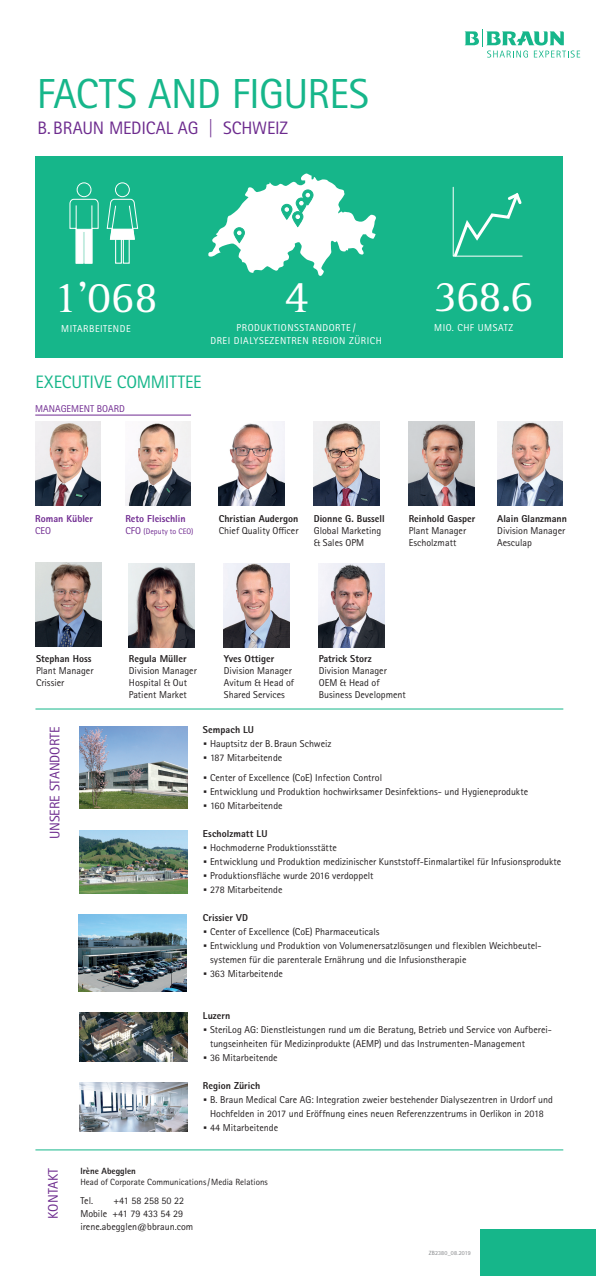
<style>
.page{position:relative;width:596px;height:1276px;background:#fff}
.page>*{position:absolute;margin:0;border:0;box-sizing:border-box;transform-origin:0 0}
.t1{font:47px "Rotis Serif Pro";color:#fff}
.t2{font:45px "Rotis Serif Pro";letter-spacing:-.005em;color:#fff}
.t3{font:42px "Rotis Sans Serif Pro";letter-spacing:-.02em;color:#16b68a}
.t4{font:18px "Rotis Sans Serif Pro";letter-spacing:-.01em;color:#6d2b8e}
.t5{font:18px "Rotis Sans Serif Pro";color:#16b68a}
.t6{font:13.9px "Rotis Sans Serif Pro";color:#6d2b8e}
.t7{font:10px/12px "Rotis Sans Serif Pro";color:#231f20}
.t8{font:800 10px "Rotis Sans Serif Pro";color:#231f20}
.t9{font:10px/13px "Rotis Sans Serif Pro";letter-spacing:.05em;color:#fff;text-align:center}
.t10{font:800 10px "Rotis Sans Serif Pro";color:#702b91}
.t11{font:10px "Rotis Sans Serif Pro";color:#702b91}
.t12{font:9.9px "Rotis Sans Serif Pro";color:#702b91}
.t13{font:9px "Rotis Sans Serif Pro";color:#231f20}
.t14{font:800 9px "Rotis Sans Serif Pro";color:#231f20}
.t15{font:8px "Rotis Sans Serif Pro";color:#702b91}
.t16{font:6px "Rotis Sans Serif Pro";letter-spacing:.02em;color:#808285}
.s1{font-size:10px}
.s2{font-weight:800}
.s3{font-weight:800;font-size:20px}
</style>
<div class="page">
<svg style="left:464px;top:29px;width:116px;height:29px"></svg>
<div style="left:480px;top:1229px;width:115px;height:47px;background:#16b68a"></div>
<img style="left:79px;top:726px;width:108px;height:82px">
<img style="left:79px;top:830px;width:108px;height:64px">
<img style="left:78px;top:914px;width:108px;height:77px">
<img style="left:79px;top:1012px;width:108px;height:49px">
<img style="left:79px;top:1082px;width:108px;height:49px">
<div style="left:35px;top:156px;width:528px;height:201px;background:#16b68a"></div>
<svg style="left:452px;top:186px;width:71px;height:71px"></svg>
<svg style="left:69px;top:182px;width:70px;height:82px"></svg>
<svg style="left:208px;top:173px;width:168px;height:103px"></svg>
<hr style="left:35px;top:708px;width:528px;height:1px;background:#16b68a">
<hr style="left:35px;top:1149px;width:528px;height:1px;background:#16b68a">
<img style="left:224px;top:563px;width:65px;height:84px">
<img style="left:313px;top:421px;width:66px;height:85px">
<img style="left:408px;top:421px;width:66px;height:85px">
<img style="left:497px;top:421px;width:65px;height:85px">
<img style="left:125px;top:421px;width:66px;height:85px">
<img style="left:35px;top:421px;width:66px;height:85px">
<img style="left:129px;top:563px;width:65px;height:84px">
<img style="left:318px;top:563px;width:66px;height:84px">
<img style="left:35px;top:562px;width:66px;height:85px">
<img style="left:219px;top:421px;width:65px;height:85px">
<hr style="left:35px;top:415px;width:156px;height:1px;background:#702b91">
<h3 class="t3" style="left:37px;top:69px;width:333px">FACTS AND FIGURES</h3>
<h3 class="t4" style="left:38px;top:117px;width:252px">B.BRAUN MEDICAL AG | SCHWEIZ</h3>
<h2 class="t2" style="left:53px;top:270px;width:106px">1’068</h2>
<p class="t9" style="left:61px;top:322px;width:71px">MITARBEITENDE</p>
<h1 class="t1" style="left:284px;top:268px;width:26px">4</h1>
<p class="t9" style="left:210px;top:321px;width:173px">PRODUKTIONSSTANDORTE /<br>DREI DIALYSEZENTREN REGION ZÜRICH</p>
<h3 class="t5" style="left:35px;top:371px;width:167px">EXECUTIVE COMMITTEE</h3>
<p class="t12" style="left:35px;top:403px;width:91px">MANAGEMENT BOARD</p>
<h2 class="t2" style="left:434px;top:269px;width:101px">368.6</h2>
<p class="t9" style="left:434px;top:321px;width:81px">MIO. CHF UMSATZ</p>
<p class="t10" style="left:35px;top:512px;width:59px">Roman Kübler</p>
<p class="t11" style="left:35px;top:524px;width:17px">CEO</p>
<p class="t10" style="left:125px;top:512px;width:62px">Reto Fleischlin</p>
<p class="t15" style="left:125px;top:526px;width:70px"><span class="s1">CFO</span> (Deputy to CEO)</p>
<p class="t8" style="left:219px;top:512px;width:81px">Christian Audergon</p>
<p class="t7" style="left:219px;top:524px;width:81px">Chief Quality Officer</p>
<p class="t8" style="left:313px;top:512px;width:72px">Dionne G. Bussell</p>
<p class="t7" style="left:313px;top:524px;width:69px">Global Marketing &amp; Sales OPM</p>
<p class="t8" style="left:408px;top:512px;width:68px">Reinhold Gasper</p>
<p class="t7" style="left:408px;top:524px;width:59px">Plant Manager<br>Escholzmatt</p>
<p class="t8" style="left:497px;top:512px;width:71px">Alain Glanzmann</p>
<p class="t7" style="left:497px;top:524px;width:69px">Division Manager<br>Aesculap</p>
<p class="t8" style="left:36px;top:652px;width:57px">Stephan Hoss</p>
<p class="t7" style="left:36px;top:665px;width:59px">Plant Manager<br>Crissier</p>
<h3 class="t6" style="left:46px;top:839px;width:114px;rotate:-90deg">UNSERE STANDORTE</h3>
<p class="t8" style="left:129px;top:652px;width:59px">Regula Müller</p>
<p class="t7" style="left:129px;top:665px;width:69px">Division Manager<br>Hospital &amp; Out<br>Patient Market</p>
<p class="t8" style="left:224px;top:652px;width:52px">Yves Ottiger</p>
<p class="t7" style="left:224px;top:665px;width:72px">Division Manager<br>Avitum &amp; Head of<br>Shared Services</p>
<p class="t8" style="left:318px;top:652px;width:54px">Patrick Storz</p>
<p class="t7" style="left:318px;top:665px;width:88px">Division Manager<br>OEM &amp; Head of<br>Business Development</p>
<p class="t7" style="left:203px;top:723px;width:130px;line-height:14px"><span class="s2">Sempach LU<br></span><span class="s3">·</span> Hauptsitz der B.Braun Schweiz <span class="s3">·</span> 187 Mitarbeitende</p>
<p class="t7" style="left:203px;top:771px;width:326px;line-height:14px"><span class="s3">·</span> Center of Excellence (CoE) Infection Control<br><span class="s3">·</span> Entwicklung und Produktion hochwirksamer Desinfektions- und Hygieneprodukte <span class="s3">·</span> 160 Mitarbeitende</p>
<p class="t7" style="left:203px;top:827px;width:360px;line-height:14px"><span class="s2">Escholzmatt LU<br></span><span class="s3">·</span> Hochmoderne Produktionsstätte<br><span class="s3">·</span> Entwicklung und Produktion medizinischer Kunststoff-Einmalartikel für Infusionsprodukte <span class="s3">·</span> Produktionsfläche wurde 2016 verdoppelt<br><span class="s3">·</span> 278 Mitarbeitende</p>
<p class="t8" style="left:203px;top:911px;width:47px">Crissier VD</p>
<p class="t7" style="left:203px;top:926px;width:178px"><span class="s3">·</span> Center of Excellence (CoE) Pharmaceuticals</p>
<p class="t7" style="left:203px;top:940px;width:340px"><span class="s3">·</span> Entwicklung und Produktion von Volumenersatzlösungen und flexiblen Weichbeutel-</p>
<p class="t7" style="left:210px;top:954px;width:258px">systemen für die parenterale Ernährung und die Infusionstherapie</p>
<p class="t7" style="left:203px;top:968px;width:81px"><span class="s3">·</span> 363 Mitarbeitende</p>
<p class="t8" style="left:203px;top:1009px;width:29px">Luzern</p>
<p class="t7" style="left:203px;top:1024px;width:350px"><span class="s3">·</span> SteriLog AG: Dienstleistungen rund um die Beratung, Betrieb und Service von Aufberei-</p>
<p class="t7" style="left:210px;top:1038px;width:316px">tungseinheiten für Medizinprodukte (AEMP) und das Instrumenten-Management</p>
<p class="t7" style="left:203px;top:1052px;width:76px"><span class="s3">·</span> 36 Mitarbeitende</p>
<p class="t8" style="left:203px;top:1079px;width:59px">Region Zürich</p>
<p class="t7" style="left:203px;top:1094px;width:351px"><span class="s3">·</span> B. Braun Medical Care AG: Integration zweier bestehender Dialysezentren in Urdorf und</p>
<p class="t7" style="left:210px;top:1108px;width:335px">Hochfelden in 2017 und Eröffnung eines neuen Referenzzentrums in Oerlikon in 2018</p>
<p class="t7" style="left:203px;top:1122px;width:77px"><span class="s3">·</span> 44 Mitarbeitende</p>
<h3 class="t6" style="left:45px;top:1218px;width:52px;rotate:-90deg">KONTAKT</h3>
<p class="t14" style="left:80px;top:1165px;width:57px">Irène Abegglen</p>
<p class="t13" style="left:80px;top:1177px;width:189px">Head of Corporate Communications/Media Relations</p>
<p class="t7" style="left:80px;top:1194px;width:14px">Tel.</p>
<p class="t7" style="left:80px;top:1194px;width:114px;line-height:13px;text-indent:33px">+41 58 258 50 22<br>Mobile +41 79 433 54 29 irene.abegglen@bbraun.com</p>
<p class="t16" style="left:428px;top:1250px;width:44px">ZB2380_08.2019</p>
</div>
